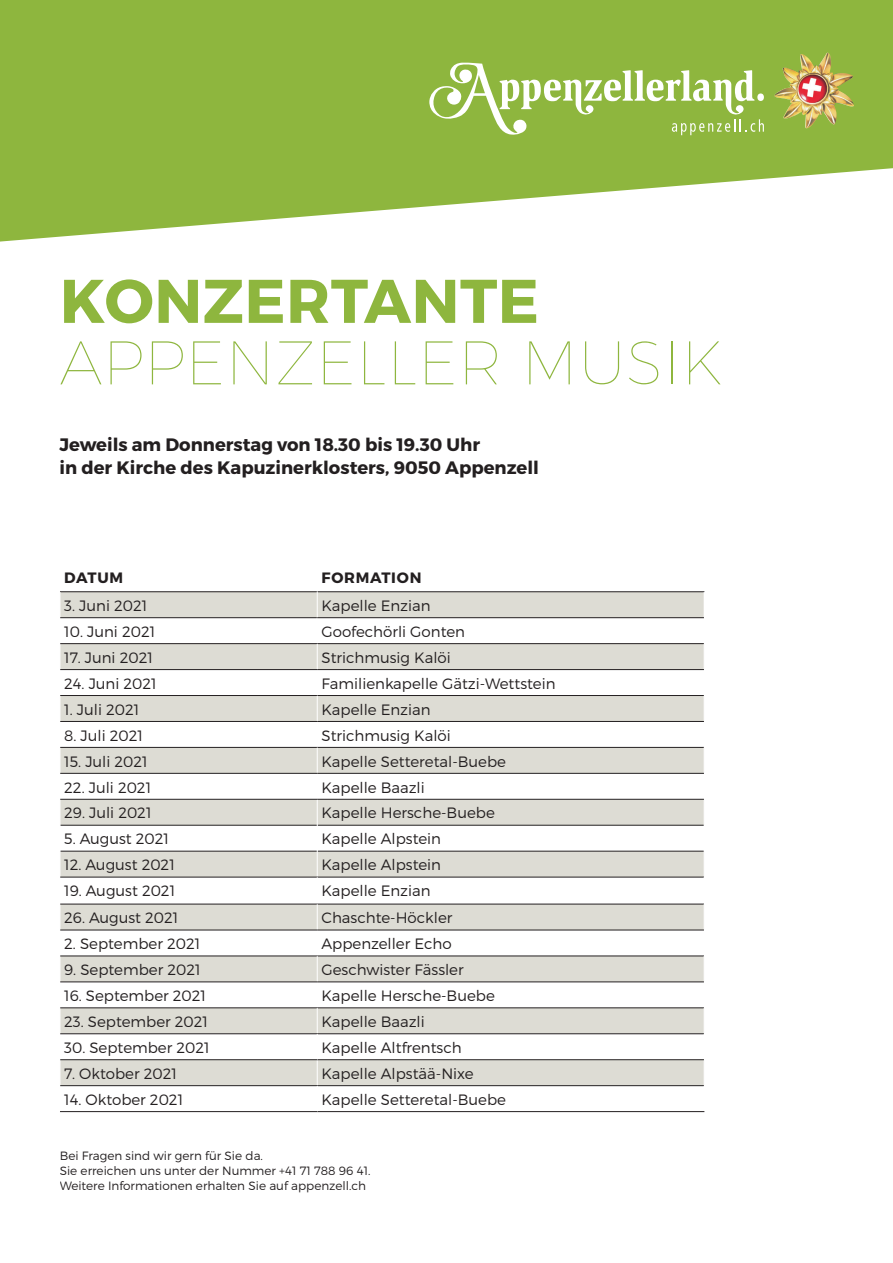
<style>
.page{position:relative;width:893px;height:1263px;background:#fff}
.page>*{position:absolute;margin:0;border:0;box-sizing:border-box;transform-origin:0 0}
.t1{font:100 61.5px "Montserrat";letter-spacing:.01em;color:#8eb63e}
.t2{font:700 61.5px "Montserrat";letter-spacing:.01em;color:#8eb63e}
.t3{font:700 18px "Montserrat";color:#231f20}
.Tab1_Grundschrift{font:300 15px "Montserrat";color:#231f20}
._05_Preise_mit_Linie{font:700 15px "Montserrat";letter-spacing:.05em;color:#231f20}
.Tab1_Grundschrift-2{font:300 12px "Montserrat";color:#231f20}
</style>
<div class="page">
<svg style="left:0;top:0;width:893px;height:242px;fill:#8eb63e"></svg>
<svg style="left:429px;top:63px;width:335px;height:72px"></svg>
<div style="left:757px;top:93px;width:7px;height:8px;background:#fff;border-radius:50%"></div>
<img style="left:774px;top:53px;width:80px;height:75px">
<div style="left:61px;top:592px;width:256px;height:25px;background:#dddcd4"></div>
<div style="left:317px;top:592px;width:387px;height:26px;background:#dddcd4"></div>
<svg style="left:61px;top:618px;width:643px;height:469px;fill:#dddcd4"></svg>
<hr style="left:60px;top:591px;width:257px;height:1px;background:#231f20">
<hr style="left:60px;top:825px;width:257px;height:1px;background:#231f20">
<hr style="left:317px;top:825px;width:387px;height:1px;background:#231f20">
<hr style="left:60px;top:851px;width:257px;height:1px;background:#231f20">
<hr style="left:317px;top:851px;width:387px;height:1px;background:#231f20">
<hr style="left:60px;top:877px;width:257px;height:1px;background:#231f20">
<hr style="left:317px;top:877px;width:387px;height:1px;background:#231f20">
<hr style="left:60px;top:904px;width:257px;height:1px;background:#231f20">
<hr style="left:317px;top:904px;width:387px;height:1px;background:#231f20">
<hr style="left:60px;top:930px;width:257px;height:1px;background:#231f20">
<hr style="left:317px;top:930px;width:387px;height:1px;background:#231f20">
<hr style="left:60px;top:617px;width:257px;height:1px;background:#231f20">
<hr style="left:60px;top:799px;width:257px;height:1px;background:#231f20">
<hr style="left:317px;top:799px;width:387px;height:1px;background:#231f20">
<hr style="left:60px;top:643px;width:257px;height:1px;background:#231f20">
<hr style="left:317px;top:591px;width:387px;height:1px;background:#231f20">
<hr style="left:317px;top:643px;width:387px;height:1px;background:#231f20">
<hr style="left:60px;top:669px;width:257px;height:1px;background:#231f20">
<hr style="left:317px;top:617px;width:387px;height:1px;background:#231f20">
<hr style="left:317px;top:669px;width:387px;height:1px;background:#231f20">
<hr style="left:60px;top:695px;width:257px;height:1px;background:#231f20">
<hr style="left:317px;top:695px;width:387px;height:1px;background:#231f20">
<hr style="left:60px;top:721px;width:257px;height:1px;background:#231f20">
<hr style="left:317px;top:721px;width:387px;height:1px;background:#231f20">
<hr style="left:60px;top:747px;width:257px;height:1px;background:#231f20">
<hr style="left:317px;top:747px;width:387px;height:1px;background:#231f20">
<hr style="left:60px;top:773px;width:257px;height:1px;background:#231f20">
<hr style="left:317px;top:773px;width:387px;height:1px;background:#231f20">
<hr style="left:60px;top:956px;width:257px;height:1px;background:#231f20">
<hr style="left:317px;top:956px;width:387px;height:1px;background:#231f20">
<hr style="left:60px;top:982px;width:257px;height:1px;background:#231f20">
<hr style="left:317px;top:982px;width:387px;height:1px;background:#231f20">
<hr style="left:60px;top:1007px;width:257px;height:1px;background:#231f20">
<hr style="left:317px;top:1007px;width:387px;height:1px;background:#231f20">
<hr style="left:317px;top:1033px;width:387px;height:1px;background:#231f20">
<hr style="left:317px;top:1059px;width:387px;height:1px;background:#231f20">
<hr style="left:317px;top:1085px;width:387px;height:1px;background:#231f20">
<hr style="left:317px;top:1111px;width:387px;height:1px;background:#231f20">
<hr style="left:60px;top:1033px;width:257px;height:1px;background:#231f20">
<hr style="left:60px;top:1059px;width:257px;height:1px;background:#231f20">
<hr style="left:60px;top:1085px;width:257px;height:1px;background:#231f20">
<svg style="left:317px;top:592px;width:1px;height:495px"></svg>
<hr style="left:60px;top:1111px;width:257px;height:1px;background:#231f20">
<p class="t2" style="left:60px;top:263px;width:481px">KONZERTANTE</p>
<p class="t1" style="left:60px;top:325px;width:664px">APPENZELLER MUSIK</p>
<p class="t3" style="left:60px;top:434px;width:422px">Jeweils am Donnerstag von 18.30 bis 19.30 Uhr</p>
<p class="t3" style="left:60px;top:456px;width:481px">in der Kirche des Kapuzinerklosters, 9050 Appenzell</p>
<p class="_05_Preise_mit_Linie" style="left:64px;top:569px;width:60px">DATUM</p>
<p class="_05_Preise_mit_Linie" style="left:322px;top:569px;width:101px">FORMATION</p>
<p class="Tab1_Grundschrift" style="left:64px;top:596px;width:85px">3. Juni 2021</p>
<p class="Tab1_Grundschrift" style="left:321px;top:596px;width:111px">Kapelle Enzian</p>
<p class="Tab1_Grundschrift" style="left:64px;top:622px;width:93px">10. Juni 2021</p>
<p class="Tab1_Grundschrift" style="left:321px;top:622px;width:145px">Goofechörli Gonten</p>
<p class="Tab1_Grundschrift" style="left:64px;top:648px;width:90px">17. Juni 2021</p>
<p class="Tab1_Grundschrift" style="left:321px;top:648px;width:131px">Strichmusig Kalöi</p>
<p class="Tab1_Grundschrift" style="left:64px;top:674px;width:94px">24. Juni 2021</p>
<p class="Tab1_Grundschrift" style="left:321px;top:674px;width:236px">Familienkapelle Gätzi-Wettstein</p>
<p class="Tab1_Grundschrift" style="left:64px;top:700px;width:77px">1. Juli 2021</p>
<p class="Tab1_Grundschrift" style="left:321px;top:700px;width:111px">Kapelle Enzian</p>
<p class="Tab1_Grundschrift" style="left:64px;top:726px;width:80px">8. Juli 2021</p>
<p class="Tab1_Grundschrift" style="left:321px;top:726px;width:131px">Strichmusig Kalöi</p>
<p class="Tab1_Grundschrift" style="left:64px;top:752px;width:85px">15. Juli 2021</p>
<p class="Tab1_Grundschrift" style="left:321px;top:752px;width:186px">Kapelle Setteretal-Buebe</p>
<p class="Tab1_Grundschrift" style="left:64px;top:778px;width:89px">22. Juli 2021</p>
<p class="Tab1_Grundschrift" style="left:321px;top:778px;width:105px">Kapelle Baazli</p>
<p class="Tab1_Grundschrift" style="left:64px;top:804px;width:89px">29. Juli 2021</p>
<p class="Tab1_Grundschrift" style="left:321px;top:804px;width:175px">Kapelle Hersche-Buebe</p>
<p class="Tab1_Grundschrift" style="left:64px;top:830px;width:106px">5. August 2021</p>
<p class="Tab1_Grundschrift" style="left:321px;top:830px;width:121px">Kapelle Alpstein</p>
<p class="Tab1_Grundschrift" style="left:64px;top:856px;width:112px">12. August 2021</p>
<p class="Tab1_Grundschrift" style="left:321px;top:856px;width:121px">Kapelle Alpstein</p>
<p class="Tab1_Grundschrift" style="left:64px;top:882px;width:113px">19. August 2021</p>
<p class="Tab1_Grundschrift" style="left:321px;top:882px;width:111px">Kapelle Enzian</p>
<p class="Tab1_Grundschrift" style="left:64px;top:909px;width:116px">26. August 2021</p>
<p class="Tab1_Grundschrift" style="left:321px;top:909px;width:132px">Chaschte-Höckler</p>
<p class="Tab1_Grundschrift" style="left:64px;top:935px;width:138px">2. September 2021</p>
<p class="Tab1_Grundschrift" style="left:321px;top:935px;width:132px">Appenzeller Echo</p>
<p class="Tab1_Grundschrift" style="left:64px;top:961px;width:138px">9. September 2021</p>
<p class="Tab1_Grundschrift" style="left:321px;top:961px;width:144px">Geschwister Fässler</p>
<p class="Tab1_Grundschrift" style="left:64px;top:987px;width:143px">16. September 2021</p>
<p class="Tab1_Grundschrift" style="left:321px;top:987px;width:175px">Kapelle Hersche-Buebe</p>
<p class="Tab1_Grundschrift" style="left:64px;top:1012px;width:145px">23. September 2021</p>
<p class="Tab1_Grundschrift" style="left:321px;top:1012px;width:105px">Kapelle Baazli</p>
<p class="Tab1_Grundschrift" style="left:64px;top:1038px;width:147px">30. September 2021</p>
<p class="Tab1_Grundschrift" style="left:321px;top:1038px;width:142px">Kapelle Altfrentsch</p>
<p class="Tab1_Grundschrift" style="left:64px;top:1064px;width:114px">7. Oktober 2021</p>
<p class="Tab1_Grundschrift" style="left:321px;top:1064px;width:154px">Kapelle Alpstää-Nixe</p>
<p class="Tab1_Grundschrift" style="left:64px;top:1090px;width:121px">14. Oktober 2021</p>
<p class="Tab1_Grundschrift" style="left:321px;top:1090px;width:186px">Kapelle Setteretal-Buebe</p>
<p class="Tab1_Grundschrift-2" style="left:60px;top:1148px;width:205px">Bei Fragen sind wir gern für Sie da.</p>
<p class="Tab1_Grundschrift-2" style="left:60px;top:1163px;width:312px">Sie erreichen uns unter der Nummer +41 71 788 96 41.</p>
<p class="Tab1_Grundschrift-2" style="left:60px;top:1178px;width:308px">Weitere Informationen erhalten Sie auf appenzell.ch</p>
</div>
